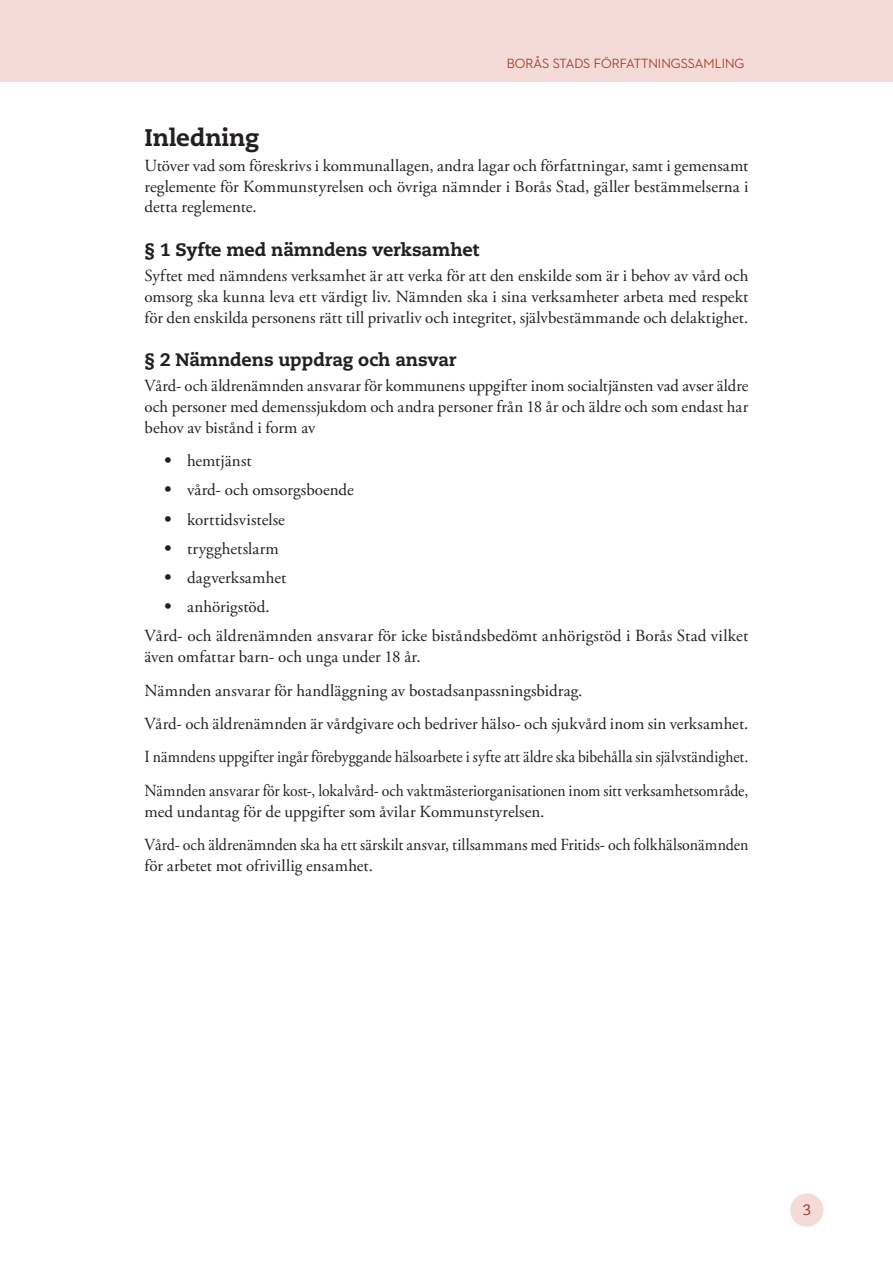
<style>
.page{position:relative;width:893px;height:1263px;background:#fff}
.page>*{position:absolute;margin:0;border:0;box-sizing:border-box;transform-origin:0 0}
.Rubrik_1__Inledning{font:800 24px "Caecilia LT Std";letter-spacing:-.01em;color:#231f20}
.Rubrik_2__Paragraf{font:800 18px "Caecilia LT Std";letter-spacing:-.01em;color:#231f20}
.Brödtext_Garamond{font:16.95px/20.7px "Adobe Garamond Pro";letter-spacing:.005em;color:#231f20;text-align:justify}
.Brödtext_Garamond-2{font:16.95px/20.7px "Adobe Garamond Pro";letter-spacing:.005em;color:#231f20;scale:.93 1}
.Brödtext_Garamond-3{font:16.95px/20.7px "Adobe Garamond Pro";letter-spacing:.005em;color:#231f20;scale:.94 1}
.t1{font:15px "Caecilia LT Std";color:#9d3820}
.t2{font:500 13.65px "Neutraface 2 Display";color:#9d3820}
.s1{font-weight:700;font-size:18px}
</style>
<div class="page">
<div style="left:790px;top:1193px;width:33px;height:34px;background:#f4dbd7;border-radius:50%"></div>
<div style="left:0;top:0;width:893px;height:82px;background:#f4dbd7"></div>
<p class="t2" style="left:507px;top:56px;width:239px">BORÅS STADS FÖRFATTNINGSSAMLING</p>
<h1 class="Rubrik_1__Inledning" style="left:145px;top:123px;width:116px">Inledning</h1>
<p class="Brödtext_Garamond" style="left:145px;top:156px;width:605px">Utöver vad som föreskrivs i kommunallagen, andra lagar och författningar, samt i gemensamt reglemente för Kommunstyrelsen och övriga nämnder i Borås Stad, gäller bestämmelserna i detta reglemente.</p>
<h2 class="Rubrik_2__Paragraf" style="left:145px;top:239px;width:336px">§ 1 Syfte med nämndens verksamhet</h2>
<p class="Brödtext_Garamond" style="left:145px;top:266px;width:605px">Syftet med nämndens verksamhet är att verka för att den enskilde som är i behov av vård och omsorg ska kunna leva ett värdigt liv. Nämnden ska i sina verksamheter arbeta med respekt för den enskilda personens rätt till privatliv och integritet, självbestämmande och delaktighet.</p>
<h2 class="Rubrik_2__Paragraf" style="left:145px;top:349px;width:314px">§ 2 Nämndens uppdrag och ansvar</h2>
<p class="Brödtext_Garamond" style="left:145px;top:376px;width:605px">Vård- och äldrenämnden ansvarar för kommunens uppgifter inom socialtjänsten vad avser äldre och personer med demenssjukdom och andra personer från 18 år och äldre och som endast har behov av bistånd i form av</p>
<p class="Brödtext_Garamond" style="left:165px;top:451px;width:89px"><span class="s1">•</span> hemtjänst</p>
<p class="Brödtext_Garamond" style="left:165px;top:480px;width:191px"><span class="s1">•</span> vård- och omsorgsboende</p>
<p class="Brödtext_Garamond" style="left:165px;top:509px;width:122px"><span class="s1">•</span> korttidsvistelse</p>
<p class="Brödtext_Garamond" style="left:165px;top:539px;width:116px"><span class="s1">•</span> trygghetslarm</p>
<p class="Brödtext_Garamond" style="left:165px;top:568px;width:123px"><span class="s1">•</span> dagverksamhet</p>
<p class="Brödtext_Garamond" style="left:165px;top:597px;width:107px"><span class="s1">•</span> anhörigstöd.</p>
<p class="Brödtext_Garamond" style="left:145px;top:626px;width:605px">Vård- och äldrenämnden ansvarar för icke biståndsbedömt anhörigstöd i Borås Stad vilket även omfattar barn- och unga under 18 år.</p>
<p class="Brödtext_Garamond" style="left:145px;top:680px;width:439px">Nämnden ansvarar för handläggning av bostadsanpassningsbidrag.</p>
<p class="Brödtext_Garamond" style="left:145px;top:714px;width:605px">Vård- och äldrenämnden är vårdgivare och bedriver hälso- och sjukvård inom sin verksamhet.</p>
<p class="Brödtext_Garamond-2" style="left:145px;top:747px;width:651px">I nämndens uppgifter ingår förebyggande hälsoarbete i syfte att äldre ska bibehålla sin självständighet.</p>
<p class="Brödtext_Garamond-2" style="left:145px;top:781px;width:651px">Nämnden ansvarar för kost-, lokalvård- och vaktmästeriorganisationen inom sitt verksamhetsområde, med undantag för de uppgifter som åvilar Kommunstyrelsen.</p>
<p class="Brödtext_Garamond-3" style="left:145px;top:835px;width:644px">Vård- och äldrenämnden ska ha ett särskilt ansvar, tillsammans med Fritids- och folkhälsonämnden för arbetet mot ofrivillig ensamhet.</p>
<p class="t1" style="left:803px;top:1201px;width:10px">3</p>
</div>
